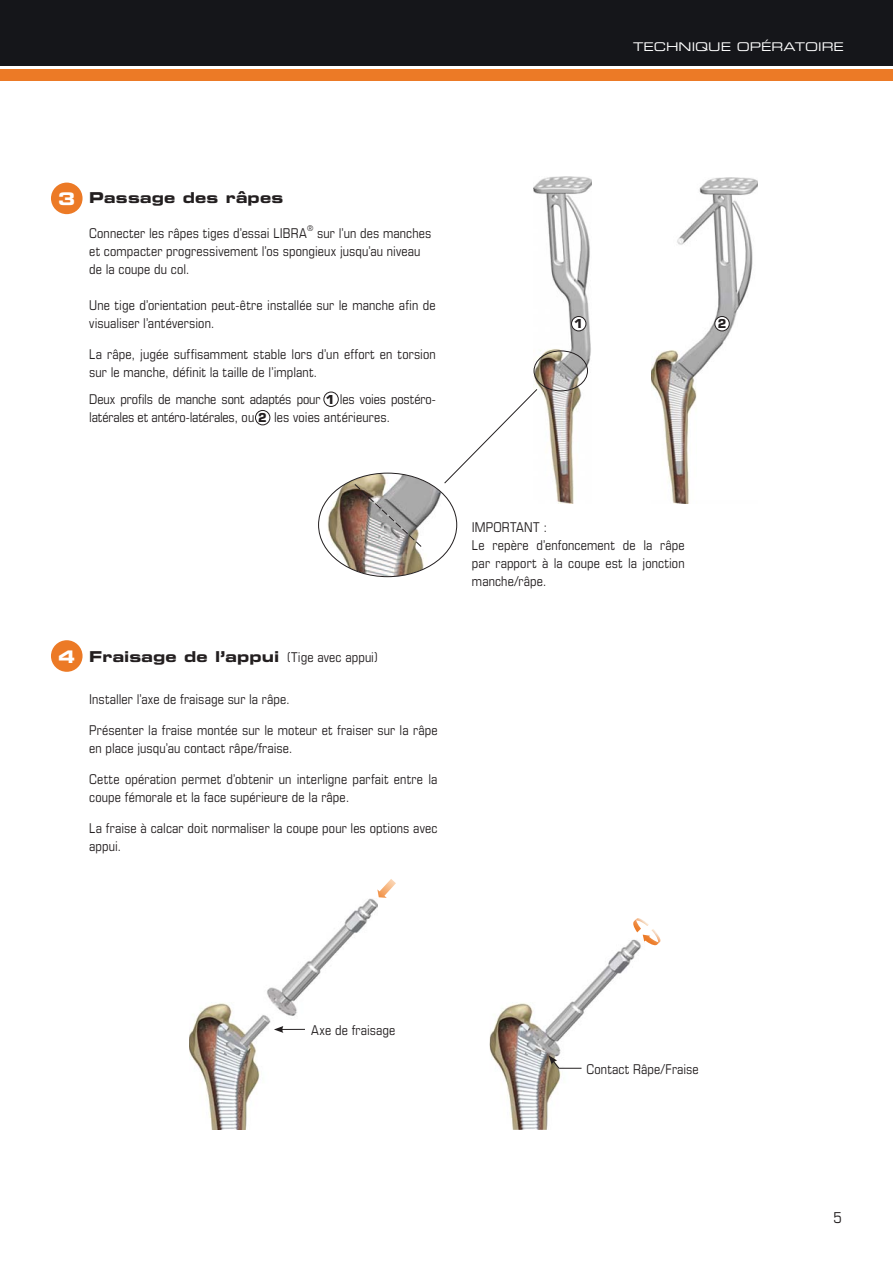
<style>
.page{position:relative;width:893px;height:1263px;background:#fff}
.page>*{position:absolute;margin:0;border:0;box-sizing:border-box;transform-origin:0 0}
.t1{font:17.4px "Eurostile LT Std Bold Ex 2";color:#fff}
.t2{font:15px "Eurostile LT Std Bold Ex 2";letter-spacing:.01em;color:#231f20}
.t3{font:condensed 15px "Eurostile LT Std";color:#231f20}
.t4{font:condensed 13.5px/18px "Eurostile LT Std";letter-spacing:.01em;color:#231f20}
.t5{font:condensed 13.5px/18px "Eurostile LT Std";letter-spacing:-.01em;color:#231f20}
.t6{font:12px "Eurostile LT Std Ex 2";color:#fff}
.t7{font:700 12px "Eurostile LT Std";color:#231f20}
.t8{font:condensed 7.8px "Eurostile LT Std";color:#231f20}
.s1{font-weight:700;font-stretch:normal;font-size:12px}
.s2{font-family:"Eurostile LT Std";font-stretch:condensed;font-size:13.5px}
</style>
<div class="page">
<div style="left:0;top:0;width:893px;height:65px;background:#15161a"></div>
<div style="left:0;top:69px;width:893px;height:12px;background:#ec7a26"></div>
<img style="left:189px;top:899px;width:188px;height:231px">
<div style="left:51px;top:183px;width:32px;height:31px;background:#ec7a26;border-radius:50%"></div>
<img style="left:651px;top:178px;width:106px;height:326px">
<img style="left:534px;top:177px;width:57px;height:326px">
<div style="left:571px;top:317px;width:15px;height:14px;background:#fff;border-radius:50%"></div>
<div style="left:571px;top:316px;width:15px;height:15px;border:1px solid #231f20;border-radius:50%"></div>
<div style="left:715px;top:317px;width:14px;height:14px;background:#fff;border-radius:50%"></div>
<div style="left:714px;top:316px;width:16px;height:15px;border:1px solid #231f20;border-radius:50%"></div>
<div style="left:51px;top:640px;width:32px;height:32px;background:#ec7a26;border-radius:50%"></div>
<svg style="left:377px;top:879px;width:19px;height:19px"></svg>
<svg style="left:274px;top:1026px;width:31px;height:7px"></svg>
<div style="left:534px;top:351px;width:54px;height:40px;border:1px solid #231f20;border-radius:50%"></div>
<svg style="left:446px;top:388px;width:92px;height:96px"></svg>
<img style="left:327px;top:473px;width:119px;height:104px">
<svg style="left:354px;top:483px;width:68px;height:65px;background:#a49b95"></svg>
<img style="left:490px;top:939px;width:166px;height:191px">
<img style="left:636px;top:919px;width:25px;height:23px">
<img style="left:633px;top:918px;width:8px;height:14px">
<img style="left:643px;top:935px;width:17px;height:10px">
<svg style="left:548px;top:1055px;width:33px;height:14px"></svg>
<div style="left:323px;top:392px;width:16px;height:15px;border:1px solid #231f20;border-radius:50%"></div>
<div style="left:255px;top:410px;width:15px;height:15px;border:1px solid #231f20;border-radius:50%"></div>
<p class="t6" style="left:633px;top:40px;width:212px">TECHNIQUE OPÉRATOIRE</p>
<p class="t1" style="left:58px;top:191px;width:19px">3</p>
<p class="t2" style="left:89px;top:191px;width:196px">Passage des râpes</p>
<p class="t8" style="left:307px;top:225px;width:8px">®</p>
<p class="t4" style="left:89px;top:226px;width:344px;text-indent:228px">sur l’un des manches et compacter progressivement l’os spongieux jusqu’au niveau de la coupe du col.</p>
<p class="t4" style="left:89px;top:298px;width:348px">Une tige d’orientation peut-être installée sur le manche afin de visualiser l’antéversion.</p>
<p class="t4" style="left:89px;top:347px;width:348px">La râpe, jugée suffisamment stable lors d’un effort en torsion sur le manche, définit la taille de l’implant.</p>
<p class="t5" style="left:89px;top:391px;width:348px">Deux profils de manche sont adaptés pour <span class="s1">1</span> les voies postéro&shy;latérales et antéro-latérales, ou <span class="s1">2</span> les voies antérieures.</p>
<p class="t4" style="left:89px;top:226px;width:219px">Connecter les râpes tiges d’essai LIBRA</p>
<p class="t7" style="left:574px;top:317px;width:10px">1</p>
<p class="t7" style="left:718px;top:317px;width:10px">2</p>
<p class="t1" style="left:58px;top:649px;width:19px">4</p>
<p class="t2" style="left:89px;top:650px;width:290px">Fraisage de l’appui <span class="s2">(Tige avec appui)</span></p>
<p class="t4" style="left:89px;top:692px;width:202px">Installer l’axe de fraisage sur la râpe.</p>
<p class="t4" style="left:89px;top:722px;width:350px">Présenter la fraise montée sur le moteur et fraiser sur la râpe en place jusqu’au contact râpe/fraise.</p>
<p class="t4" style="left:89px;top:771px;width:350px">Cette opération permet d’obtenir un interligne parfait entre la coupe fémorale et la face supérieure de la râpe.</p>
<p class="t4" style="left:89px;top:820px;width:350px">La fraise à calcar doit normaliser la coupe pour les options avec appui.</p>
<p class="t4" style="left:472px;top:519px;width:214px">IMPORTANT :<br>Le repère d’enfoncement de la râpe par rapport à la coupe est la jonction manche/râpe.</p>
<p class="t4" style="left:311px;top:1022px;width:86px">Axe de fraisage</p>
<p class="t4" style="left:586px;top:1061px;width:114px">Contact Râpe/Fraise</p>
<p class="t3" style="left:833px;top:1211px;width:10px">5</p>
</div>
